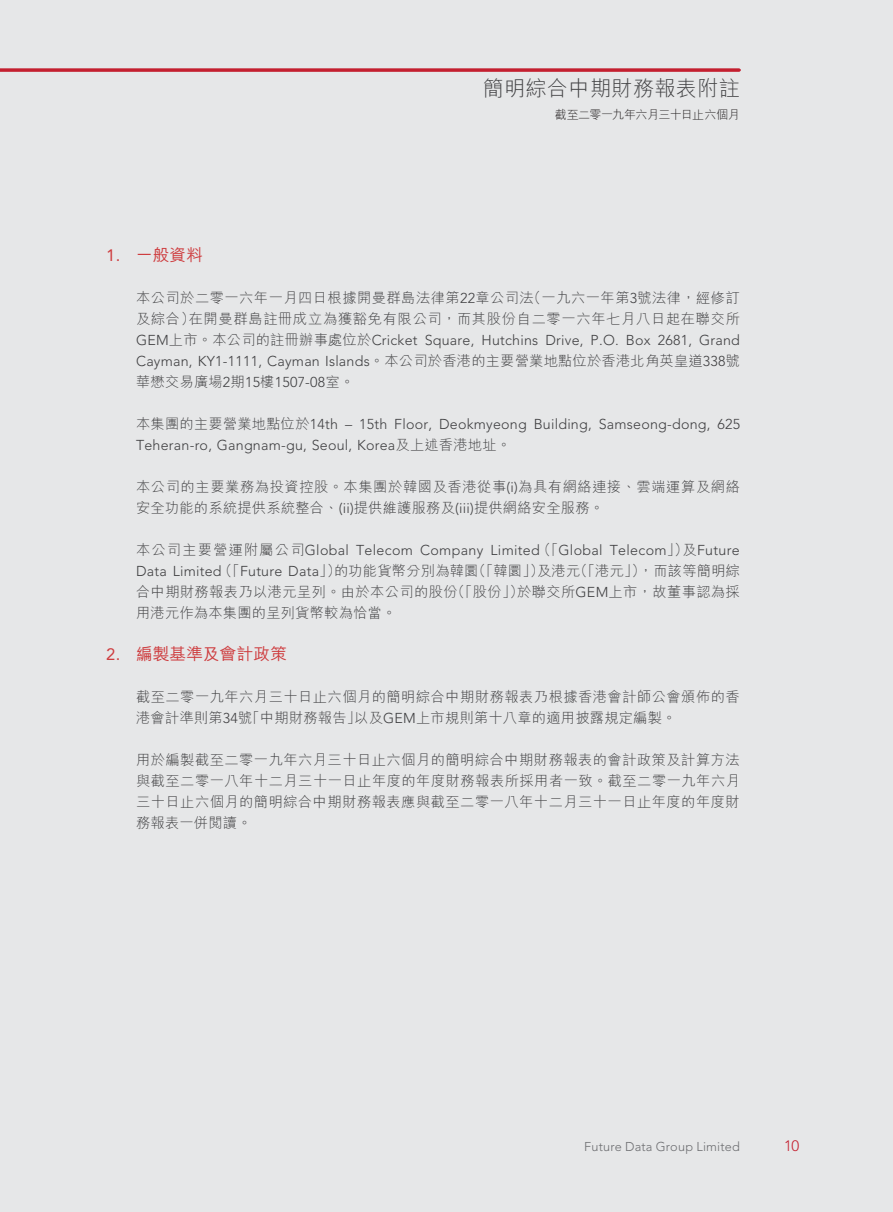
<style>
.page{position:relative;width:893px;height:1212px;background:#e6e7e8}
.page>*{position:absolute;margin:0;border:0;box-sizing:border-box;transform-origin:0 0}
.t1{font:300 21.15px "M Hei HK";letter-spacing:.015em;color:#404042}
.t2{font:500 16.5px "M Hei HK";letter-spacing:.015em;color:#ce3c3e}
.t3{font:16.5px "Avenir LT Std";color:#ce3c3e}
.t4{font:300 15px "Avenir LT Std";color:#c41f2f}
.t5{font:300 14.25px/21px "M Hei HK";letter-spacing:.035em;color:#404042}
.t6{font:300 14.25px "Avenir LT Std";letter-spacing:.015em;color:#404042}
.t7{font:300 14.25px "M Hei HK";letter-spacing:.015em;color:#404042}
.t8{font:300 14.25px "M Hei HK";letter-spacing:.085em;color:#404042}
.t9{font:300 12.75px "Avenir LT Std";letter-spacing:.015em;color:#6d6e71}
.t10{font:300 12px "M Hei HK";letter-spacing:-.045em;color:#221e1f}
.s1{font-family:"Avenir LT Std"}
.s2{font-family:"M Hei HK"}
</style>
<div class="page">
<hr style="left:0;top:69px;width:739px;height:3px;background:#c41f2f">
<h1 class="t1" style="left:483px;top:73px;width:259px">簡明綜合中期財務報表附註</h1>
<p class="t10" style="left:555px;top:106px;width:186px">截至二零一九年六月三十日止六個月</p>
<p class="t3" style="left:106px;top:246px;width:16px">1.</p>
<p class="t3" style="left:106px;top:645px;width:16px">2.</p>
<p class="t2" style="left:136px;top:243px;width:68px">一般資料</p>
<p class="t5" style="left:527px;top:287px;width:214px">（一九六一年第<span class="s1">3</span>號法律，經修訂</p>
<p class="t5" style="left:189px;top:287px;width:553px;text-indent:-53px">本公司於二零一六年一月四日根據開曼群島法律第<span class="s1">22</span>章公司法<br>在開曼群島註冊成立為獲豁免有限公司，而其股份自二零一六年七月八日起在聯交所</p>
<p class="t5" style="left:136px;top:308px;width:61px">及綜合）</p>
<p class="t7" style="left:136px;top:330px;width:283px"><span class="s1">GEM</span>上市。本公司的註冊辦事處位於<span class="s1">Cricket</span></p>
<p class="t6" style="left:136px;top:353px;width:605px">Cayman, KY1-1111, Cayman Islands<span class="s2">。本公司於香港的主要營業地點位於香港北角英皇道</span>338<span class="s2">號</span></p>
<p class="t7" style="left:136px;top:372px;width:220px">華懋交易廣場期<span class="s1">2 15</span>樓<span class="s1">1507-08</span>室。</p>
<p class="t6" style="left:717px;top:416px;width:24px">625</p>
<p class="t6" style="left:482px;top:332px;width:58px">Hutchins</p>
<p class="t6" style="left:699px;top:332px;width:42px">Grand</p>
<p class="t6" style="left:425px;top:332px;width:51px">Square,</p>
<p class="t6" style="left:545px;top:332px;width:75px">Drive O.P, .</p>
<p class="t6" style="left:658px;top:332px;width:36px">2681,</p>
<p class="t6" style="left:626px;top:332px;width:26px">Box</p>
<p class="t7" style="left:136px;top:414px;width:203px">本集團的主要營業地點位於<span class="s1">14th</span></p>
<p class="t6" style="left:136px;top:437px;width:377px">Teheran-ro, Gangnam-gu, Seoul, Korea<span class="s2">及上述香港地址。</span></p>
<p class="t5" style="left:136px;top:476px;width:605px">本公司的主要業務為投資控股。本集團於韓國及香港從事 <span class="s1">)i(</span> 為具有網絡連接、雲端運算及網絡安全功能的系統提供系統整合、<span class="s1">( )i i</span> 提供維護服務及<span class="s1">(iii)</span>提供網絡安全服務。</p>
<p class="t6" style="left:683px;top:542px;width:59px"><span class="s2">及</span>Future</p>
<p class="t6" style="left:359px;top:416px;width:30px">15th</p>
<p class="t6" style="left:394px;top:416px;width:39px">Floor,</p>
<p class="t6" style="left:439px;top:416px;width:89px">Deokmyeong</p>
<p class="t6" style="left:534px;top:416px;width:60px">Building,</p>
<p class="t6" style="left:599px;top:416px;width:113px">Samseong-dong,</p>
<p class="t6" style="left:345px;top:416px;width:9px">–</p>
<p class="t6" style="left:537px;top:542px;width:67px"><span class="s2">（「</span>Global</p>
<p class="t6" style="left:610px;top:542px;width:80px">Telecom<span class="s2">」）</span></p>
<p class="t8" style="left:136px;top:540px;width:214px">本公司主要營運附屬公司<span class="s1">Global</span></p>
<p class="t6" style="left:356px;top:542px;width:58px">Telecom</p>
<p class="t6" style="left:490px;top:542px;width:51px">Limited</p>
<p class="t6" style="left:420px;top:542px;width:65px">Company</p>
<p class="t6" style="left:218px;top:563px;width:124px"><span class="s2">（「</span>Future Data<span class="s2">」）</span></p>
<p class="t5" style="left:472px;top:560px;width:74px">（「韓圜」）</p>
<p class="t5" style="left:573px;top:560px;width:74px">（「港元」）</p>
<p class="t7" style="left:334px;top:561px;width:146px">的功能貨幣分別為韓圜</p>
<p class="t5" style="left:537px;top:560px;width:45px">及港元</p>
<p class="t6" style="left:136px;top:563px;width:87px">Data Limited</p>
<p class="t5" style="left:639px;top:560px;width:103px">，而該等簡明綜</p>
<p class="t5" style="left:451px;top:581px;width:74px">（「股份」）</p>
<p class="t5" style="left:136px;top:581px;width:323px">合中期財務報表乃以港元呈列。由於本公司的股份用港元作為本集團的呈列貨幣較為恰當。</p>
<p class="t2" style="left:136px;top:642px;width:152px">編製基準及會計政策</p>
<p class="t5" style="left:517px;top:581px;width:224px">於聯交所<span class="s1">GEM</span>上市，故董事認為採</p>
<p class="t5" style="left:354px;top:686px;width:387px;text-indent:-218px">截至二零一九年六月三十日止六個月的簡明綜合中期財務報表乃根據香港會計師公會頒佈的香以及<span class="s1">GEM</span>上市規則第十八章的適用披露規定編製。</p>
<p class="t7" style="left:136px;top:708px;width:227px">港會計準則第<span class="s1">34</span> 「號中期財務報告」</p>
<p class="t5" style="left:136px;top:749px;width:605px;text-align:justify">用於編製截至二零一九年六月三十日止六個月的簡明綜合中期財務報表的會計政策及計算方法與截至二零一八年十二月三十一日止年度的年度財務報表所採用者一致。截至二零一九年六月三十日止六個月的簡明綜合中期財務報表應與截至二零一八年十二月三十一日止年度的年度財務報表一併閱讀。</p>
<p class="t9" style="left:584px;top:1139px;width:157px">Future Data Group Limited</p>
<p class="t4" style="left:784px;top:1137px;width:17px">10</p>
</div>
